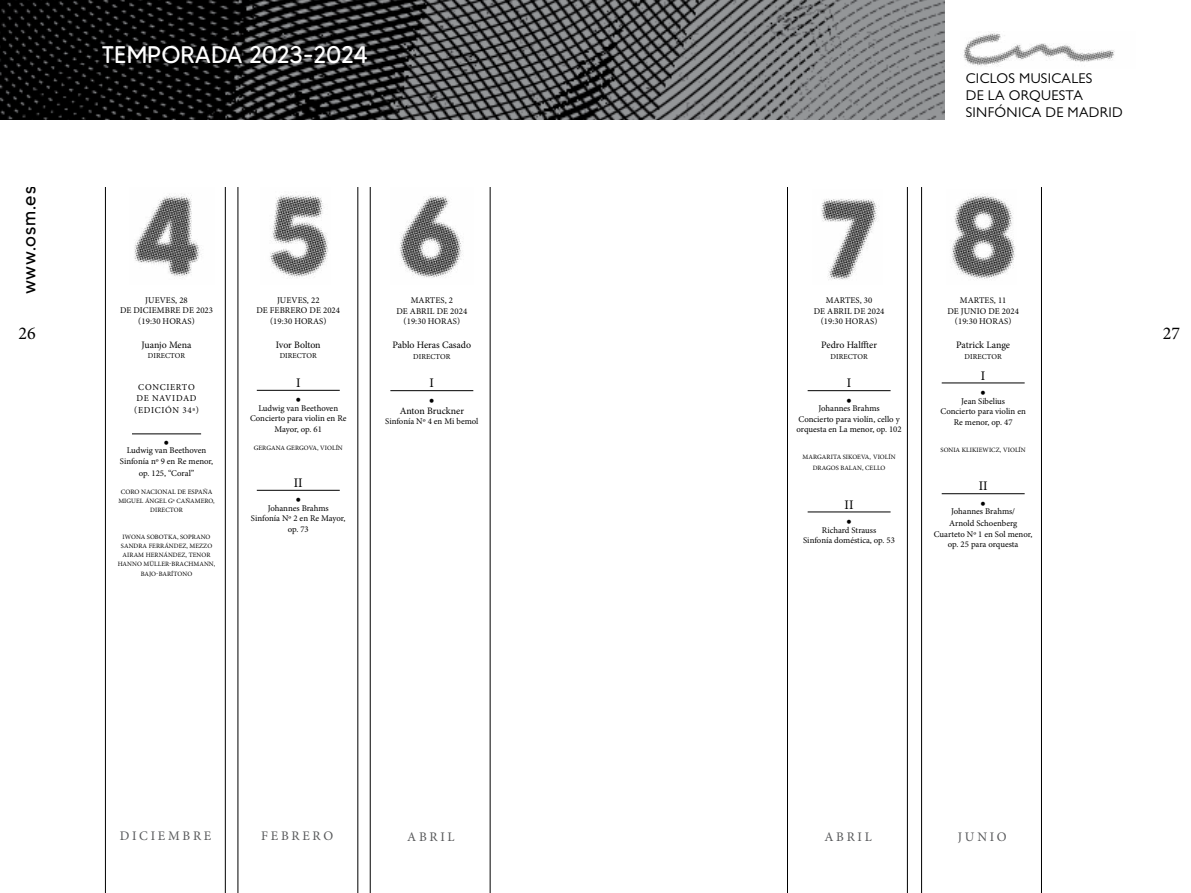
<style>
.page{position:relative;width:1191px;height:893px;background:#fff}
.page>*{position:absolute;margin:0;border:0;box-sizing:border-box;transform-origin:0 0}
.t1{font:24px "MADE Tommy Soft";letter-spacing:-.005em;color:#fff}
.t2{font:18px "MADE Tommy Soft";color:#000}
.t3{font:18px "Minion Pro";color:#000}
.t4{font:15px "Minion Pro";color:#000}
.t5{font:14.25px/17.1px "Gill Sans MT Pro";letter-spacing:.02em;color:#000}
.t6{font:13.05px "Minion Pro";letter-spacing:.29em;color:#58595b}
.t7{font:13.05px "Minion Pro";color:#000}
.t8{font:9.9px "Minion Pro";letter-spacing:-.01em;color:#000}
.t9{font:9px/12px "Minion Pro";letter-spacing:.075em;color:#000}
.t10{font:8.7px/10.5px "Minion Pro";letter-spacing:.01em;color:#000;text-align:center}
.t11{font:8.7px/10.5px "Minion Pro";letter-spacing:-.01em;color:#000;text-align:center}
.t12{font:8.7px/10.5px "Minion Pro";letter-spacing:.04em;color:#000;text-align:center}
.t13{font:7.5px "Minion Pro";letter-spacing:.01em;color:#000}
.t14{font:6.75px "Minion Pro";letter-spacing:.165em;color:#000}
.t15{font:6.6px/10.5px "Minion Pro";letter-spacing:.105em;color:#000}
.t16{font:6.6px/9px "Minion Pro";letter-spacing:.125em;color:#000;text-align:center}
.t17{font:6.6px "Minion Pro";letter-spacing:.01em;color:#000}
.t18{font:6.6px "Minion Pro";letter-spacing:.165em;color:#000}
</style>
<div class="page">
<svg style="left:105px;top:187px;width:121px;height:706px"></svg>
<hr style="left:132px;top:433px;width:69px;height:1px;background:#000">
<img style="left:130px;top:187px;width:85px;height:97px">
<svg style="left:238px;top:187px;width:120px;height:706px"></svg>
<svg style="left:370px;top:187px;width:120px;height:706px"></svg>
<svg style="left:787px;top:187px;width:120px;height:706px"></svg>
<svg style="left:921px;top:187px;width:104px;height:706px"></svg>
<hr style="left:257px;top:390px;width:83px;height:1px;background:#000">
<hr style="left:257px;top:490px;width:83px;height:1px;background:#000">
<hr style="left:390px;top:390px;width:83px;height:1px;background:#000">
<hr style="left:807px;top:390px;width:83px;height:1px;background:#000">
<hr style="left:807px;top:512px;width:83px;height:1px;background:#000">
<hr style="left:941px;top:383px;width:83px;height:1px;background:#000">
<hr style="left:941px;top:493px;width:83px;height:1px;background:#000">
<img style="left:260px;top:187px;width:70px;height:97px">
<img style="left:812px;top:189px;width:70px;height:95px">
<img style="left:946px;top:189px;width:70px;height:95px">
<img style="left:390px;top:187px;width:83px;height:97px">
<img style="left:0;top:0;width:944px;height:120px">
<img style="left:963px;top:33px;width:152px;height:33px">
<h2 class="t2" style="left:18px;top:294px;width:110px;rotate:-90deg">WWW.OSM.ES</h2>
<h1 class="t1" style="left:101px;top:40px;width:268px">TEMPORADA 2023-2024</h1>
<h3 class="t5" style="left:965px;top:69px;width:159px">CICLOS MUSICALES<br>DE LA ORQUESTA<br>SINFÓNICA DE MADRID</h3>
<p class="t10" style="left:120px;top:295px;width:95px">jueves, 28<br>de diciembre de 2023 (19:30 horas)</p>
<p class="t8" style="left:142px;top:338px;width:51px">Juanjo Mena</p>
<p class="t13" style="left:148px;top:351px;width:38px">director</p>
<p class="t9" style="left:138px;top:381px;width:35px">CONCIERT</p>
<p class="t9" style="left:188px;top:381px;width:8px">O</p>
<p class="t9" style="left:134px;top:392px;width:66px">DE NAVIDAD (Edición 34ª)</p>
<h3 class="t4" style="left:164px;top:431px;width:7px">•</h3>
<p class="t10" style="left:120px;top:445px;width:95px">Ludwig van Beethoven<br>Sinfonía nº 9 en Re menor,</p>
<p class="t10" style="left:139px;top:468px;width:57px">op. 125, “Coral”</p>
<p class="t14" style="left:121px;top:487px;width:93px">Coro Nacional de España</p>
<p class="t16" style="left:118px;top:496px;width:98px">Miguel Ángel Gª Cañamero,<br>Director</p>
<p class="t15" style="left:123px;top:531px;width:6px">Iwo</p>
<p class="t15" style="left:136px;top:531px;width:20px">na Sobo</p>
<p class="t15" style="left:164px;top:531px;width:47px">tka, soprano</p>
<p class="t15" style="left:121px;top:540px;width:84px">Sandra Ferrández, mezzo</p>
<p class="t15" style="left:123px;top:549px;width:89px">Airam Hernández, tenor</p>
<p class="t17" style="left:118px;top:559px;width:99px">Hanno Müller-Brachmann,</p>
<p class="t15" style="left:141px;top:569px;width:52px">bajo -barítono</p>
<p class="t10" style="left:256px;top:295px;width:85px">jueves, 22<br>de FEBRERO de 2024 (19:30 horas)</p>
<p class="t8" style="left:276px;top:338px;width:46px">Ivor Bolton</p>
<p class="t13" style="left:280px;top:351px;width:6px">DIRE</p>
<p class="t13" style="left:297px;top:351px;width:21px">CTOR</p>
<h3 class="t7" style="left:296px;top:374px;width:5px">I</h3>
<h3 class="t4" style="left:295px;top:389px;width:7px">•</h3>
<p class="t10" style="left:250px;top:403px;width:98px">Ludwig van Beethoven<br>Concierto para violin en Re<br>Mayor, op. 61</p>
<p class="t15" style="left:254px;top:443px;width:52px">Gergana Gergov</p>
<p class="t15" style="left:313px;top:443px;width:32px">a, violín</p>
<h3 class="t7" style="left:294px;top:474px;width:5px">II</h3>
<h3 class="t4" style="left:295px;top:489px;width:7px">•</h3>
<p class="t11" style="left:251px;top:503px;width:96px">Johannes Brahms<br>Sinfonía Nº 2 en Re Mayor, op. 73</p>
<p class="t12" style="left:396px;top:295px;width:72px">martes, 2<br>de abril de 2024 (19:30 horas)</p>
<p class="t8" style="left:392px;top:338px;width:80px">Pablo Heras Casado</p>
<p class="t13" style="left:413px;top:351px;width:6px">DIRE</p>
<p class="t13" style="left:430px;top:351px;width:21px">CTOR</p>
<h3 class="t7" style="left:429px;top:374px;width:5px">I</h3>
<h3 class="t4" style="left:429px;top:389px;width:7px">•</h3>
<p class="t8" style="left:400px;top:404px;width:66px">Anton Bruckner</p>
<p class="t10" style="left:385px;top:416px;width:95px">Sinfonía Nº 4 en Mi bemol</p>
<p class="t10" style="left:813px;top:295px;width:72px">Martes, 30<br>de abril de 2024 (19:30 horas)</p>
<p class="t8" style="left:821px;top:338px;width:57px">Pedro Halffter</p>
<p class="t13" style="left:830px;top:351px;width:6px">DIRE</p>
<p class="t13" style="left:847px;top:351px;width:21px">CTOR</p>
<h3 class="t7" style="left:847px;top:374px;width:5px">I</h3>
<h3 class="t4" style="left:846px;top:389px;width:7px">•</h3>
<p class="t10" style="left:796px;top:403px;width:107px">Johannes Brahms<br>Concierto para violín, cello y orquesta en La menor, op. 102</p>
<p class="t15" style="left:812px;top:452px;width:84px;text-indent:-10px">Margarita Sikoeva, violín<br>Dragos</p>
<p class="t10" style="left:947px;top:295px;width:73px">martes, 11<br>de junio de 2024 (19:30 horas)</p>
<p class="t8" style="left:956px;top:338px;width:55px">Patrick Lange</p>
<p class="t13" style="left:964px;top:351px;width:6px">DIRE</p>
<p class="t13" style="left:981px;top:351px;width:21px">CTOR</p>
<h3 class="t7" style="left:981px;top:367px;width:5px">I</h3>
<h3 class="t4" style="left:980px;top:381px;width:7px">•</h3>
<p class="t10" style="left:940px;top:396px;width:87px">Jean Sibelius<br>Concierto para violin en<br>Re menor, op. 47</p>
<p class="t18" style="left:940px;top:445px;width:87px">Sonia Klikiewicz, violín</p>
<h3 class="t7" style="left:978px;top:477px;width:5px">II</h3>
<h3 class="t4" style="left:980px;top:492px;width:7px">•</h3>
<p class="t10" style="left:949px;top:506px;width:70px;line-height:12px;text-align:left">Johannes Brahms/<br>Arnold Schoenberg</p>
<p class="t10" style="left:934px;top:529px;width:100px">Cuarteto Nº 1 en Sol menor, op. 25 para orquesta</p>
<h2 class="t3" style="left:18px;top:321px;width:19px">26</h2>
<h2 class="t3" style="left:1162px;top:321px;width:19px">27</h2>
<p class="t15" style="left:840px;top:462px;width:45px">Balan, cello</p>
<h3 class="t7" style="left:844px;top:496px;width:5px">II</h3>
<h3 class="t4" style="left:846px;top:510px;width:7px">•</h3>
<p class="t10" style="left:803px;top:525px;width:93px">Richard Strauss<br>Sinfonía doméstica, op. 53</p>
<h3 class="t6" style="left:120px;top:827px;width:93px">dic iemb re</h3>
<h3 class="t6" style="left:261px;top:827px;width:71px">febrero</h3>
<h3 class="t6" style="left:407px;top:828px;width:49px">abril</h3>
<h3 class="t6" style="left:824px;top:828px;width:49px">abril</h3>
<h3 class="t6" style="left:958px;top:828px;width:48px">junio</h3>
</div>
